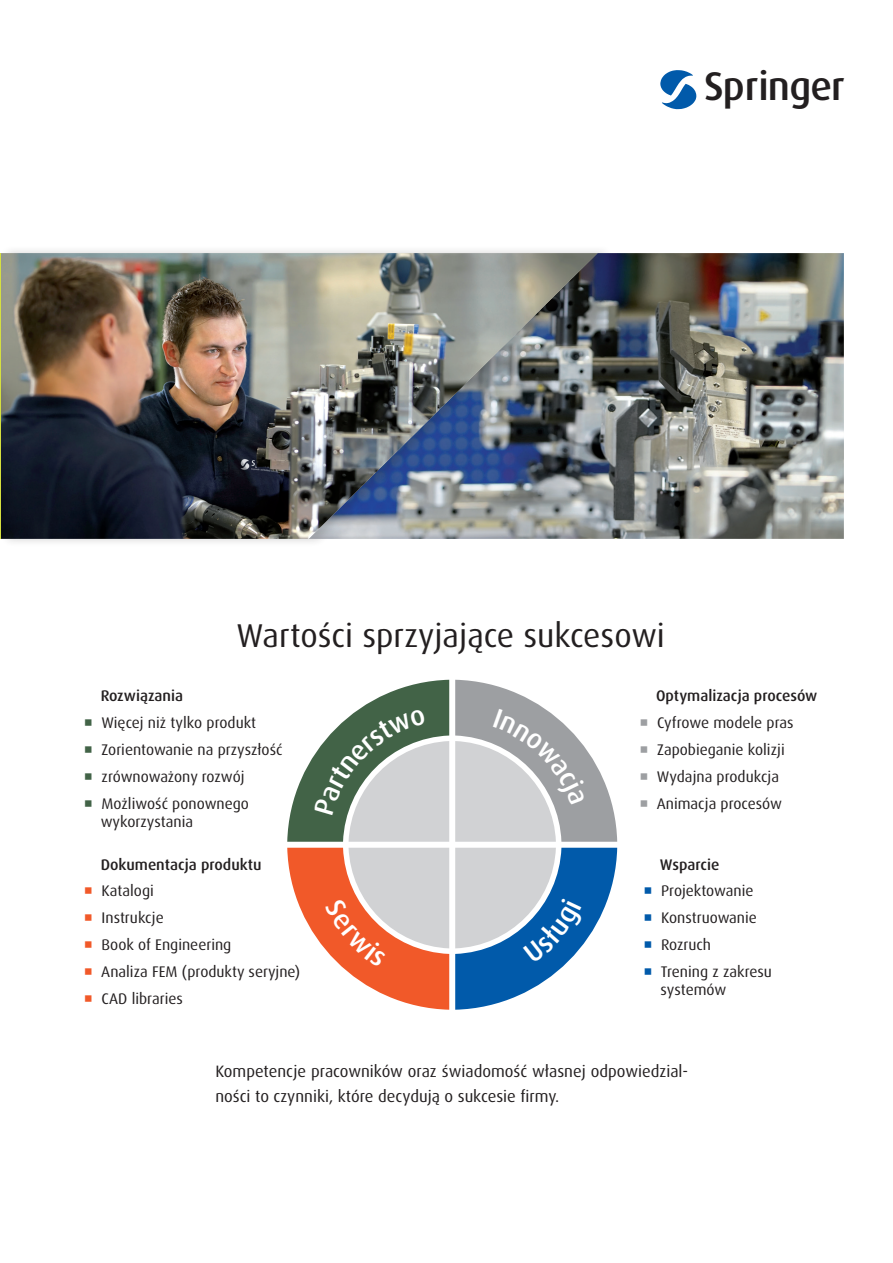
<style>
.page{position:relative;width:893px;height:1263px;background:#fff}
.page>*{position:absolute;margin:0;border:0;box-sizing:border-box;transform-origin:0 0}
.t1{font:500 40.05px "Dax Pro";letter-spacing:-.02em;color:#231f20}
.t2{font:33px "Dax Pro";color:#231f20}
.t3{font:16.5px/25.5px "Dax Pro";color:#231f20}
.t4{font:15.45px/27px "Dax Pro";color:#231f20}
.t5{font:500 15.45px "Dax Pro";color:#231f20}
</style>
<div class="page">
<img style="left:613px;top:253px;width:231px;height:286px">
<div style="left:0;top:245px;width:613px;height:302px;background:#231f20;opacity:.2"></div>
<img style="left:1px;top:253px;width:597px;height:286px">
<hr style="left:0;top:253px;width:1px;height:286px;background:#d5df3f">
<svg style="left:660px;top:70px;width:36px;height:39px"></svg>
<svg style="left:287px;top:680px;width:162px;height:162px"></svg>
<svg style="left:455px;top:680px;width:162px;height:162px"></svg>
<svg style="left:287px;top:848px;width:162px;height:162px"></svg>
<svg style="left:455px;top:848px;width:162px;height:162px"></svg>
<h1 class="t1" style="left:704px;top:61px;width:142px">Springer</h1>
<h2 class="t2" style="left:237px;top:614px;width:430px">Wartości sprzyjające sukcesowi</h2>
<p class="t5" style="left:101px;top:686px;width:84px">Rozwiązania</p>
<p class="t4" style="left:101px;top:709px;width:183px">Więcej niż tylko produkt<br>Zorientowanie na przyszłość zrównoważony rozwój<br>Możliwość ponownego</p>
<p class="t4" style="left:101px;top:808px;width:94px">wykorzystania</p>
<p class="t5" style="left:101px;top:854px;width:162px">Dokumentacja produktu</p>
<p class="t4" style="left:101px;top:878px;width:200px">Katalogi<br>Instrukcje<br>Book of Engineering<br>Analiza FEM (produkty seryjne)<br>CAD libraries</p>
<p class="t5" style="left:656px;top:686px;width:163px">Optymalizacja procesów</p>
<p class="t4" style="left:657px;top:709px;width:138px">Cyfrowe modele pras<br>Zapobieganie kolizji<br>Wydajna produkcja<br>Animacja procesów</p>
<p class="t5" style="left:660px;top:854px;width:61px">Wsparcie</p>
<p class="t4" style="left:661px;top:878px;width:113px">Projektowanie<br>Konstruowanie<br>Rozruch<br>Trening z zakresu</p>
<p class="t4" style="left:660px;top:976px;width:67px">systemów</p>
<p class="t3" style="left:215px;top:1058px;width:474px">Kompetencje pracowników oraz świadomość własnej odpowiedzial&shy;ności to czynniki, które decydują o sukcesie firmy.</p>
</div>
